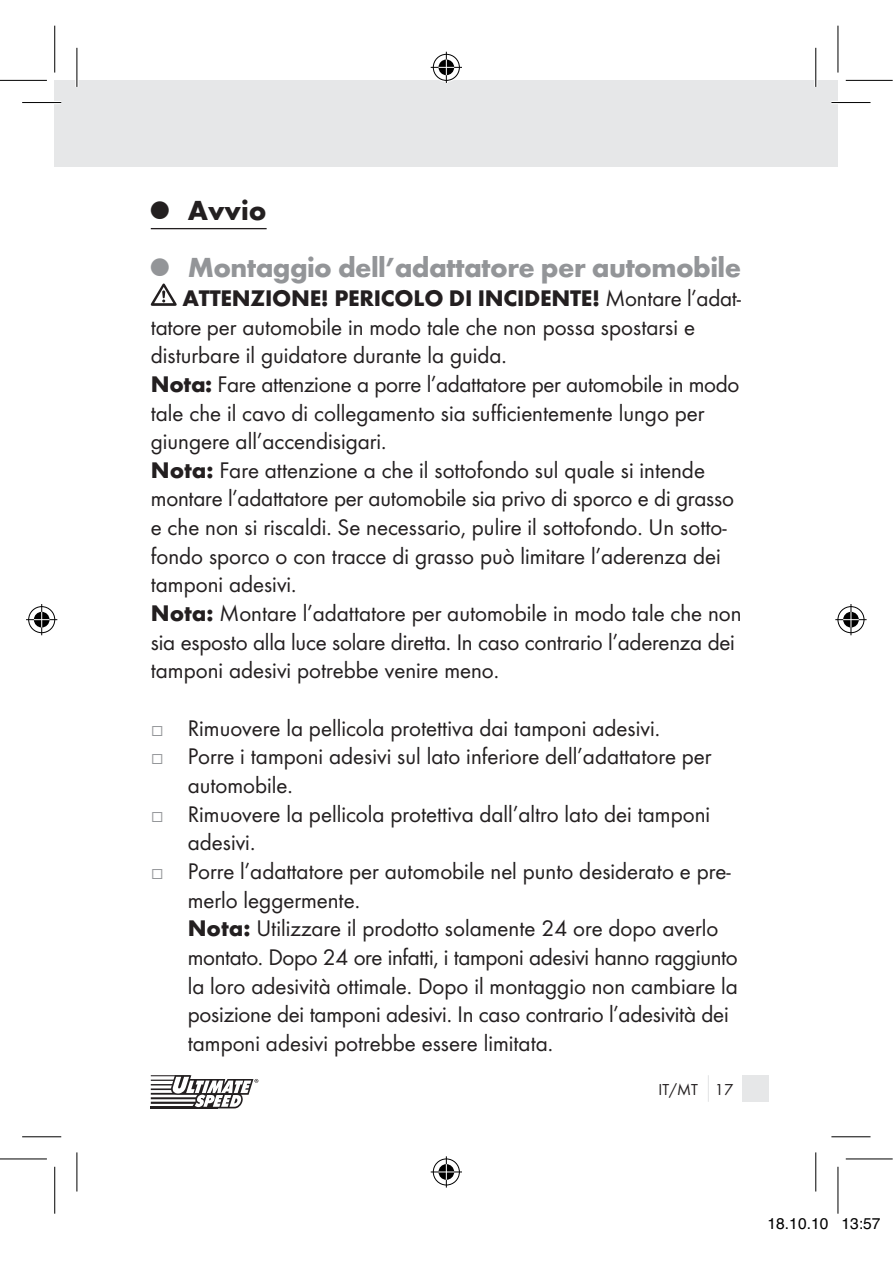
<style>
.page{position:relative;width:893px;height:1263px;background:#fff}
.page>*{position:absolute;margin:0;border:0;box-sizing:border-box;transform-origin:0 0}
.t1{font:700 28.65px "Futura";letter-spacing:-.02em;color:#939598}
.t2{font:700 28.65px "Futura";color:#231f20}
.t3{font:23.4px/28.7px "Futura Boo";color:#231f20}
.t4{font:700 23.4px "Futura";letter-spacing:-.01em;color:#231f20}
.t5{font:16.35px "Futura Boo";color:#231f20}
.t6{font:15.6px "Helvetica";color:#000}
.s1{font-family:"Futura Boo";font-weight:400}
.s2{font-family:"Futura";font-weight:700}
</style>
<div class="page">
<div style="left:55px;top:80px;width:783px;height:87px;background:#e6e7e8"></div>
<div style="left:742px;top:1075px;width:27px;height:27px;background:#e6e7e8"></div>
<svg style="left:708px;top:1075px;width:1px;height:27px"></svg>
<hr style="left:151px;top:1075px;width:39px;height:1px;background:#231f20">
<hr style="left:151px;top:1080px;width:43px;height:1px;background:#231f20">
<hr style="left:151px;top:1084px;width:47px;height:1px;background:#231f20">
<hr style="left:151px;top:1088px;width:51px;height:2px;background:#231f20">
<hr style="left:151px;top:1093px;width:55px;height:2px;background:#231f20">
<hr style="left:151px;top:1097px;width:59px;height:2px;background:#231f20">
<hr style="left:151px;top:1102px;width:63px;height:2px;background:#231f20">
<hr style="left:151px;top:1106px;width:67px;height:2px;background:#231f20">
<svg style="left:171px;top:1075px;width:87px;height:33px"></svg>
<hr style="left:151px;top:228px;width:116px;height:1px;background:#231f20">
<svg style="left:151px;top:284px;width:26px;height:22px"></svg>
<hr style="left:22px;top:101px;width:39px;height:3px;background:#fff">
<hr style="left:831px;top:101px;width:39px;height:3px;background:#fff">
<svg style="left:75px;top:48px;width:4px;height:39px"></svg>
<svg style="left:76px;top:1152px;width:1px;height:40px"></svg>
<hr style="left:814px;top:48px;width:3px;height:39px;background:#fff">
<hr style="left:22px;top:102px;width:39px;height:1px;background:#000">
<hr style="left:831px;top:102px;width:39px;height:1px;background:#000">
<hr style="left:22px;top:1136px;width:39px;height:1px;background:#000">
<hr style="left:831px;top:1136px;width:39px;height:1px;background:#000">
<hr style="left:77px;top:48px;width:1px;height:39px;background:#000">
<hr style="left:77px;top:1152px;width:1px;height:40px;background:#000">
<hr style="left:815px;top:48px;width:1px;height:39px;background:#000">
<hr style="left:815px;top:1152px;width:1px;height:40px;background:#000">
<svg style="left:0;top:1158px;width:47px;height:1px"></svg>
<svg style="left:846px;top:1158px;width:47px;height:1px"></svg>
<hr style="left:0;top:80px;width:47px;height:1px;background:#000">
<hr style="left:846px;top:80px;width:47px;height:1px;background:#000">
<hr style="left:0;top:1159px;width:47px;height:1px;background:#000">
<hr style="left:846px;top:1159px;width:47px;height:1px;background:#000">
<hr style="left:54px;top:26px;width:1px;height:47px;background:#000">
<hr style="left:54px;top:1167px;width:1px;height:47px;background:#000">
<hr style="left:837px;top:26px;width:1px;height:47px;background:#000">
<hr style="left:837px;top:1167px;width:1px;height:47px;background:#000">
<div style="left:432px;top:53px;width:29px;height:29px;border:3px solid #fff;border-radius:50%"></div>
<hr style="left:431px;top:66px;width:31px;height:3px;background:#fff">
<hr style="left:445px;top:52px;width:3px;height:31px;background:#fff">
<div style="left:437px;top:58px;width:19px;height:19px;border:3px solid #fff;border-radius:50%"></div>
<div style="left:433px;top:54px;width:27px;height:27px;border:1px solid #000;border-radius:50%"></div>
<hr style="left:431px;top:67px;width:31px;height:1px;background:#000">
<hr style="left:446px;top:52px;width:1px;height:31px;background:#000">
<svg style="left:438px;top:60px;width:16px;height:15px"></svg>
<div style="left:432px;top:1157px;width:29px;height:30px;border:3px solid #fff;border-radius:50%"></div>
<svg style="left:431px;top:1170px;width:31px;height:4px"></svg>
<hr style="left:445px;top:1156px;width:3px;height:32px;background:#fff">
<div style="left:437px;top:1163px;width:19px;height:18px;border:3px solid #fff;border-radius:50%"></div>
<div style="left:433px;top:1159px;width:27px;height:26px;border:1px solid #000;border-radius:50%"></div>
<hr style="left:431px;top:1172px;width:31px;height:1px;background:#000">
<hr style="left:446px;top:1156px;width:1px;height:32px;background:#000">
<svg style="left:438px;top:1164px;width:16px;height:16px"></svg>
<div style="left:27px;top:605px;width:29px;height:29px;border:3px solid #fff;border-radius:50%"></div>
<hr style="left:26px;top:618px;width:31px;height:3px;background:#fff">
<hr style="left:40px;top:604px;width:3px;height:31px;background:#fff">
<div style="left:32px;top:610px;width:19px;height:19px;border:3px solid #fff;border-radius:50%"></div>
<div style="left:28px;top:606px;width:27px;height:27px;border:1px solid #000;border-radius:50%"></div>
<hr style="left:26px;top:619px;width:31px;height:1px;background:#000">
<hr style="left:41px;top:604px;width:1px;height:31px;background:#000">
<svg style="left:34px;top:612px;width:16px;height:15px"></svg>
<div style="left:836px;top:605px;width:29px;height:29px;border:3px solid #fff;border-radius:50%"></div>
<hr style="left:835px;top:618px;width:31px;height:3px;background:#fff">
<hr style="left:849px;top:604px;width:3px;height:31px;background:#fff">
<div style="left:841px;top:610px;width:19px;height:19px;border:3px solid #fff;border-radius:50%"></div>
<div style="left:837px;top:606px;width:27px;height:27px;border:1px solid #000;border-radius:50%"></div>
<hr style="left:835px;top:619px;width:31px;height:1px;background:#000">
<hr style="left:851px;top:604px;width:1px;height:31px;background:#000">
<svg style="left:843px;top:612px;width:16px;height:15px"></svg>
<p class="t2" style="left:151px;top:199px;width:117px"><sup>-</sup> Avvio</p>
<p class="t1" style="left:151px;top:256px;width:592px"><sup>-</sup> Montaggio dell’adattatore per automobile</p>
<p class="t4" style="left:182px;top:288px;width:560px">ATTENZIONE! PERICOLO DI INCIDENTE! <span class="s1">Montare l’adat-</span></p>
<p class="t3" style="left:151px;top:314px;width:592px">tatore per automobile in modo tale che non possa spostarsi e disturbare il guidatore durante la guida.<br><span class="s2">Nota:</span> Fare attenzione a porre l’adattatore per automobile in modo tale che il cavo di collegamento sia sufficientemente lungo per giungere all’accendisigari.<br><span class="s2">Nota:</span> Fare attenzione a che il sottofondo sul quale si intende montare l’adattatore per automobile sia privo di sporco e di grasso e che non si riscaldi. Se necessario, pulire il sottofondo. Un sotto&shy;fondo sporco o con tracce di grasso può limitare l’aderenza dei tamponi adesivi.<br><span class="s2">Nota:</span> Montare l’adattatore per automobile in modo tale che non sia esposto alla luce solare diretta. In caso contrario l’aderenza dei tamponi adesivi potrebbe venire meno.</p>
<p class="t3" style="left:188px;top:715px;width:552px">Rimuovere la pellicola protettiva dai tamponi adesivi.<br>Porre i tamponi adesivi sul lato inferiore dell’adattatore per automobile.<br>Rimuovere la pellicola protettiva dall’altro lato dei tamponi adesivi.<br>Porre l’adattatore per automobile nel punto desiderato e pre&shy;merlo leggermente.<br><span class="s2">Nota:</span> Utilizzare il prodotto solamente 24 ore dopo averlo montato. Dopo 24 ore infatti, i tamponi adesivi hanno raggiunto la loro adesività ottimale. Dopo il montaggio non cambiare la posizione dei tamponi adesivi. In caso contrario l’adesività dei tamponi adesivi potrebbe essere limitata.</p>
<p class="t5" style="left:659px;top:1082px;width:76px">IT/MT 17</p>
<p class="t6" style="left:767px;top:1218px;width:115px">18.10.10 13:57</p>
</div>
